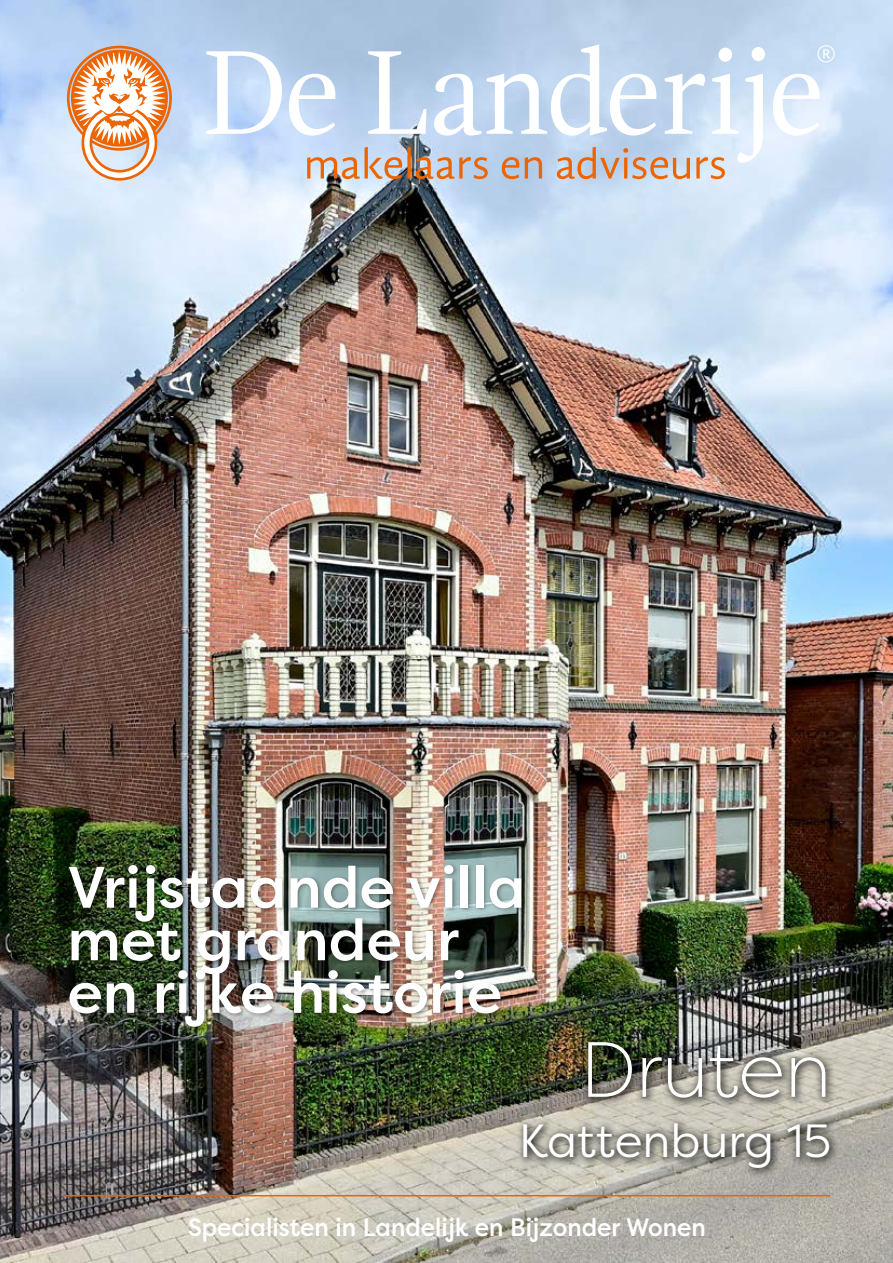
<style>
.page{position:relative;width:893px;height:1263px;background:#fff}
.page>*{position:absolute;margin:0;border:0;box-sizing:border-box;transform-origin:0 0}
.t1{font:300 78px "Filson Pro";color:#fff}
.t2{font:500 58.2px/52.5px "Filson Pro";color:#fff}
.t3{font:46.5px "Filson Pro";color:#fff}
.t4{font:500 25.2px "Filson Pro";color:#fff;scale:.94 1}
</style>
<div class="page">
<img style="left:0;top:0;width:893px;height:1263px">
<svg style="left:817px;top:45px;width:18px;height:17px"></svg>
<svg style="left:206px;top:51px;width:76px;height:83px"></svg>
<svg style="left:289px;top:44px;width:476px;height:135px"></svg>
<svg style="left:773px;top:74px;width:46px;height:62px"></svg>
<svg style="left:67px;top:46px;width:105px;height:135px"></svg>
<div style="left:66px;top:862px;width:461px;height:170px;background:#000;opacity:.36"></div>
<div style="left:516px;top:1035px;width:323px;height:143px;background:#000;opacity:.75"></div>
<hr style="left:65px;top:1195px;width:765px;height:1px;background:#ec6500">
<p class="t2" style="left:68px;top:860px;width:459px">Vrijstaande villa met grandeur en rijke historie</p>
<h1 class="t1" style="left:580px;top:1019px;width:253px">Druten</h1>
<p class="t3" style="left:519px;top:1110px;width:314px">Kattenburg 15</p>
<p class="t4" style="left:188px;top:1210px;width:552px">Specialisten in Landelijk en Bijzonder Wonen</p>
</div>
